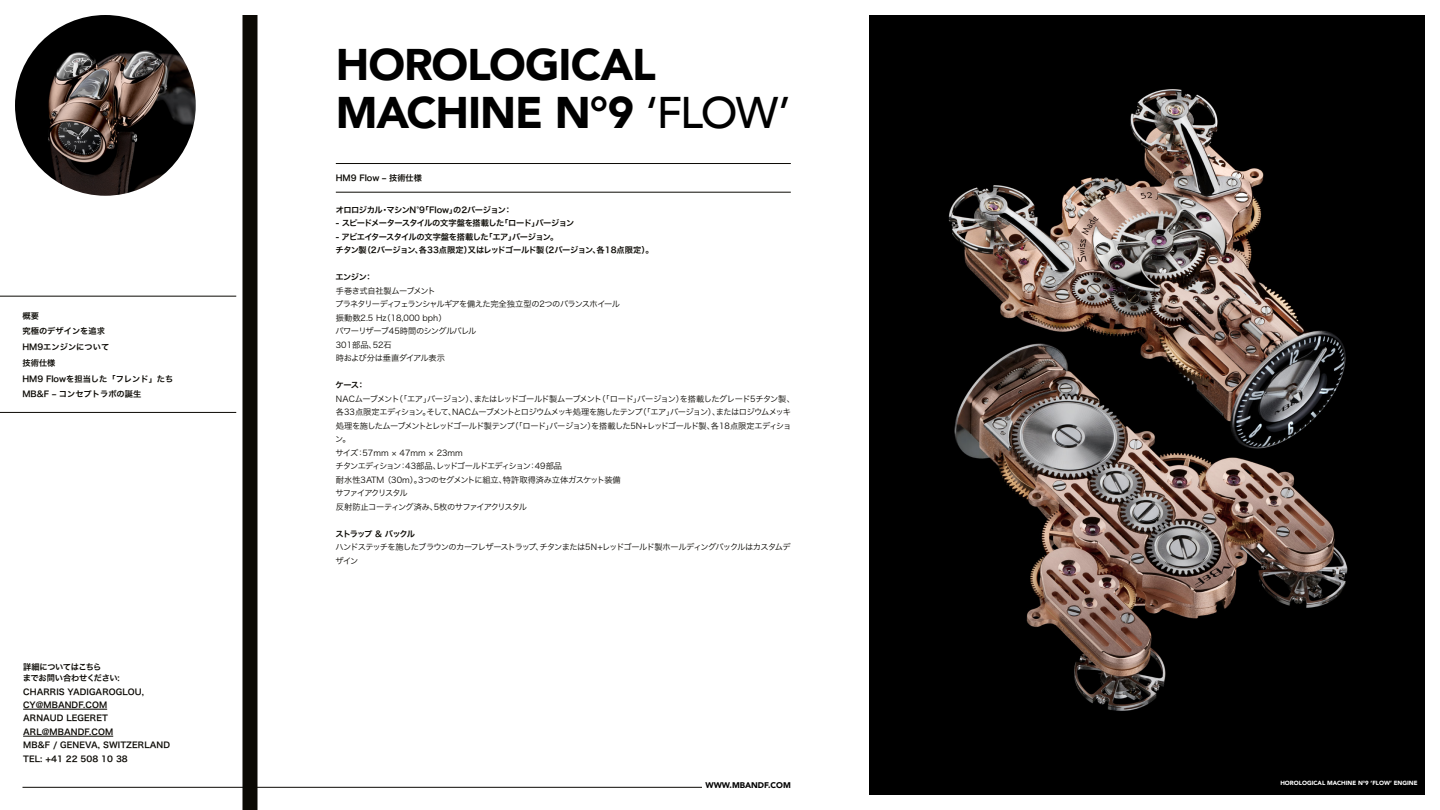
<style>
.page{position:relative;width:1440px;height:810px;background:#fff}
.page>*{position:absolute;margin:0;border:0;box-sizing:border-box;transform-origin:0 0}
.t1{font:900 44.25px/48px "Avenir";letter-spacing:-.025em;color:#000}
.t2{font:8.25px/13.5px "Hiragino Sans W3";letter-spacing:-.075em;color:#0b0904}
.t3{font:8.25px/15.8px "Hiragino Sans W6";color:#0b0904}
.t4{font:8.25px/13.5px "Hiragino Sans W3";letter-spacing:-.055em;color:#0b0904}
.t5{font:8.25px/13.5px "Hiragino Sans W6";letter-spacing:-.045em;color:#0b0904}
.t6{font:8.25px "Hiragino Sans W6";letter-spacing:-.065em;color:#0b0904}
.t7{font:8.25px/11.2px "Hiragino Sans W6";letter-spacing:-.055em;color:#0b0904}
.t8{font:900 8.25px "Avenir";color:#000}
.t9{font:8.25px "Hiragino Sans W6";letter-spacing:-.13em;color:#0b0904}
.t10{font:900 6px "Avenir";color:#fff}
.s1{font-weight:500}
</style>
<div class="page">
<hr style="left:22px;top:787px;width:680px;height:1px;background:#0b0904">
<hr style="left:336px;top:163px;width:455px;height:1px;background:#0b0904">
<img style="left:15px;top:15px;width:181px;height:181px;border-radius:90px">
<div style="left:242px;top:15px;width:15px;height:795px;background:#0b0904"></div>
<hr style="left:0;top:296px;width:236px;height:1px;background:#0b0904">
<hr style="left:0;top:412px;width:236px;height:1px;background:#0b0904">
<hr style="left:23px;top:709px;width:84px;height:1px;background:#0b0904">
<hr style="left:23px;top:736px;width:90px;height:1px;background:#0b0904">
<hr style="left:336px;top:192px;width:455px;height:1px;background:#0b0904">
<img style="left:869px;top:15px;width:556px;height:780px">
<p class="t3" style="left:22px;top:307px;width:152px">概要<br>究極のデザインを追求<br>HM9エンジンについて<br>技術仕様<br>HM9 Flowを担当した「フレンド」たち<br>MB&amp;F – コンセプトラボの誕生</p>
<p class="t7" style="left:23px;top:661px;width:98px">詳細についてはこちら<br>までお問い合わせください:</p>
<p class="t3" style="left:23px;top:684px;width:148px;line-height:13.5px">CHARRIS YADIGAROGLOU,<br>CY@MBANDF.COM<br>ARNAUD LEGERET<br>ARL@MBANDF.COM<br>MB&amp;F / GENEVA, SWITZERLAND<br>TEL: +41 22 508 10 38</p>
<h1 class="t1" style="left:336px;top:40px;width:457px">HOROLOGICAL<br>MACHINE N°9 <span class="s1">‘FLOW’</span></h1>
<p class="t3" style="left:336px;top:170px;width:88px">HM9 Flow – 技術仕様</p>
<p class="t5" style="left:336px;top:203px;width:178px">オロロジカル・マシンN°9「Flow」の2バージョン：</p>
<p class="t6" style="left:336px;top:216px;width:240px">- スピードメータースタイルの文字盤を搭載した「ロード」バージョン</p>
<p class="t5" style="left:336px;top:230px;width:320px">- アビエイタースタイルの文字盤を搭載した「エア」バージョン。<br>チタン製（2バージョン、各33点限定）又はレッドゴールド製（2バージョン、各18点限定）。</p>
<p class="t3" style="left:336px;top:269px;width:39px">エンジン：</p>
<p class="t4" style="left:335px;top:284px;width:286px">手巻き式自社製ムーブメント<br>プラネタリーディフェランシャルギアを備えた完全独立型の2つのバランスホイール振動数2.5 Hz（18,000 bph）<br>パワーリザーブ45時間のシングルバレル<br>301部品、52石<br>時および分は垂直ダイアル表示</p>
<p class="t3" style="left:336px;top:377px;width:31px">ケース：</p>
<p class="t2" style="left:335px;top:392px;width:461px">NACムーブメント（「エア」バージョン）、またはレッドゴールド製ムーブメント（「ロード」バージョン）を搭載したグレード5チタン製、各33点限定エディション。そして、NACムーブメントとロジウムメッキ処理を施したテンプ（「エア」バージョン）、またはロジウムメッキ処理を施したムーブメントとレッドゴールド製テンプ（「ロード」バージョン）を搭載した5N+レッドゴールド製、各18点限定エディション。<br>サイズ：57mm × 47mm × 23mm<br>チタンエディション：43部品、レッドゴールドエディション：49部品<br>耐水性3ATM （30m）。3つのセグメントに組立、特許取得済み立体ガスケット装備<br>サファイアクリスタル<br>反射防止コーティング済み、5枚のサファイアクリスタル</p>
<p class="t9" style="left:336px;top:526px;width:81px">ストラップ &amp; バックル</p>
<p class="t2" style="left:336px;top:540px;width:457px">ハンドステッチを施したブラウンのカーフレザーストラップ、チタンまたは5N+レッドゴールド製ホールディングバックルはカスタムデザイン</p>
<p class="t8" style="left:705px;top:778px;width:87px">WWW.MBANDF.COM</p>
<p class="t10" style="left:1280px;top:778px;width:139px">HOROLOGICAL MACHINE N°9 ‘FLOW’ ENGINE</p>
</div>
